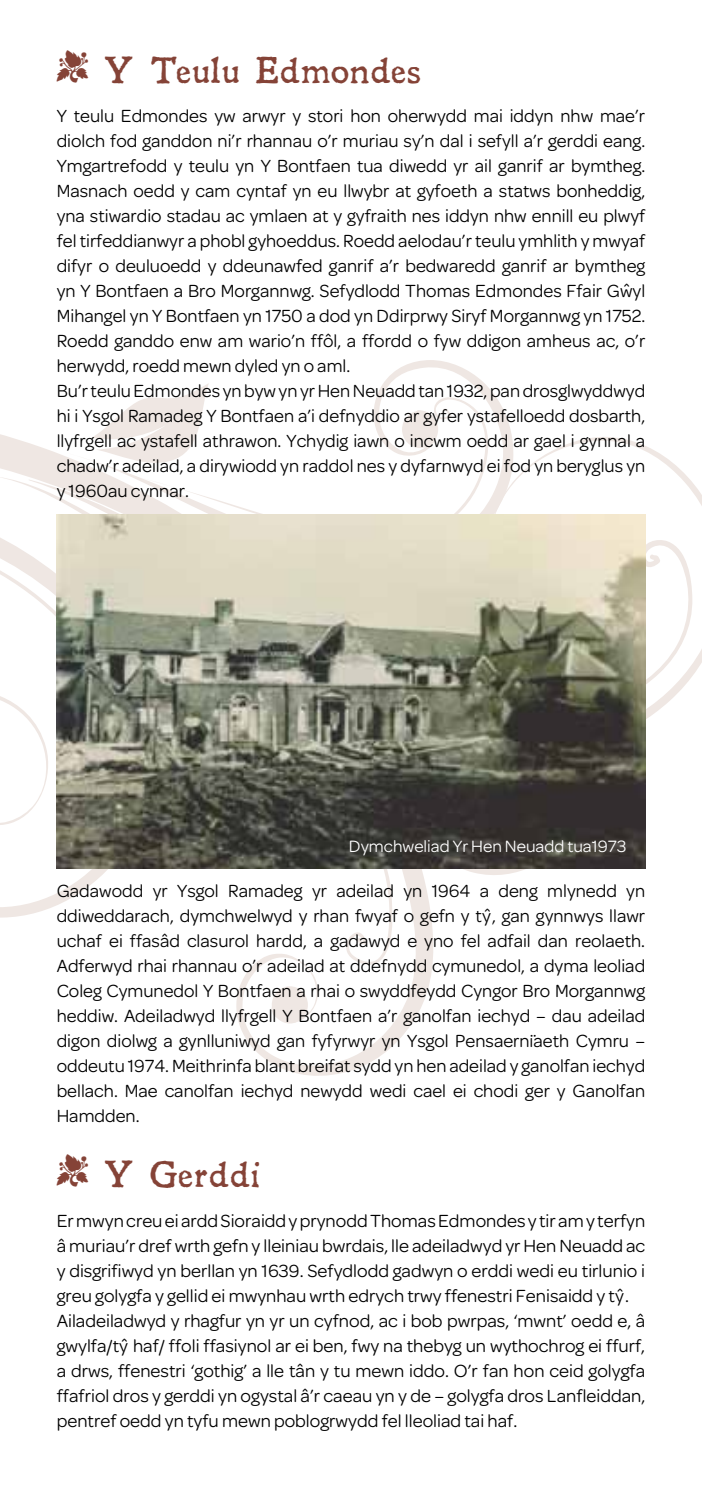
<style>
.page{position:relative;width:702px;height:1489px;background:#fff}
.page>*{position:absolute;margin:0;border:0;box-sizing:border-box;transform-origin:0 0}
.t1{font:35px "Leander";color:#854337}
.t2{font:18.75px/25px "Omnes";color:#000}
.t3{font:17.5px "Omnes";color:#fff}
</style>
<div class="page">
<svg style="left:0;top:434px;width:702px;height:435px"></svg>
<svg style="left:0;top:836px;width:28px;height:82px"></svg>
<svg style="left:69px;top:360px;width:449px;height:154px"></svg>
<svg style="left:28px;top:836px;width:405px;height:240px"></svg>
<div style="left:272px;top:986px;width:36px;height:37px;background:#efe7e3;border-radius:50%"></div>
<svg style="left:91px;top:383px;width:118px;height:84px"></svg>
<svg style="left:397px;top:868px;width:188px;height:15px"></svg>
<svg style="left:645px;top:537px;width:48px;height:189px"></svg>
<svg style="left:0;top:476px;width:135px;height:360px"></svg>
<svg style="left:135px;top:396px;width:354px;height:118px"></svg>
<svg style="left:176px;top:868px;width:217px;height:97px"></svg>
<img style="left:57px;top:514px;width:588px;height:354px">
<h1 class="t1" style="left:57px;top:48px;width:366px">• Y Teulu Edmondes</h1>
<p class="t2" style="left:57px;top:103px;width:590px">Y teulu Edmondes yw arwyr y stori hon oherwydd mai iddyn nhw mae’r diolch fod ganddon ni’r rhannau o’r muriau sy’n dal i sefyll a’r gerddi eang.<br>Ymgartrefodd y teulu yn Y Bontfaen tua diwedd yr ail ganrif ar bymtheg.<br>Masnach oedd y cam cyntaf yn eu llwybr at gyfoeth a statws bonheddig, yna stiwardio stadau ac ymlaen at y gyfraith nes iddyn nhw ennill eu plwyf fel tirfeddianwyr a phobl gyhoeddus. Roedd aelodau’r teulu ymhlith y mwyaf difyr o deuluoedd y ddeunawfed ganrif a’r bedwaredd ganrif ar bymtheg yn Y Bontfaen a Bro Morgannwg. Sefydlodd Thomas Edmondes Ffair Gwˆyl Mihangel yn Y Bontfaen yn 1750 a dod yn Ddirprwy Siryf Morgannwg yn 1752.<br>Roedd ganddo enw am wario’n ffôl, a ffordd o fyw ddigon amheus ac, o’r herwydd, roedd mewn dyled yn o aml.<br>Bu’r teulu Edmondes yn byw yn yr Hen Neuadd tan 1932, pan drosglwyddwyd hi i Ysgol Ramadeg Y Bontfaen a’i defnyddio ar gyfer ystafelloedd dosbarth, llyfrgell ac ystafell athrawon. Ychydig iawn o incwm oedd ar gael i gynnal a chadw’r adeilad, a dirywiodd yn raddol nes y dyfarnwyd ei fod yn beryglus yn y 1960au cynnar.</p>
<p class="t3" style="left:349px;top:836px;width:279px">Dymchweliad Yr Hen Neuadd tua1973</p>
<p class="t2" style="left:57px;top:878px;width:590px;text-align:justify">Gadawodd yr Ysgol Ramadeg yr adeilad yn 1964 a deng mlynedd yn ddiweddarach, dymchwelwyd y rhan fwyaf o gefn y tyˆ, gan gynnwys llawr uchaf ei ffasâd clasurol hardd, a gadawyd e yno fel adfail dan reolaeth.<br>Adferwyd rhai rhannau o’r adeilad at ddefnydd cymunedol, a dyma leoliad Coleg Cymunedol Y Bontfaen a rhai o swyddfeydd Cyngor Bro Morgannwg heddiw. Adeiladwyd llyfrgell Y Bontfaen a’r ganolfan iechyd – dau adeilad digon diolwg a gynlluniwyd gan fyfyrwyr yn Ysgol Pensaernïaeth Cymru – oddeutu 1974. Meithrinfa blant breifat sydd yn hen adeilad y ganolfan iechyd bellach. Mae canolfan iechyd newydd wedi cael ei chodi ger y Ganolfan Hamdden.</p>
<h1 class="t1" style="left:57px;top:1152px;width:204px">• Y Gerddi</h1>
<p class="t2" style="left:57px;top:1207px;width:590px">Er mwyn creu ei ardd Sioraidd y prynodd Thomas Edmondes y tir am y terfyn â muriau’r dref wrth gefn y lleiniau bwrdais, lle adeiladwyd yr Hen Neuadd ac y disgrifiwyd yn berllan yn 1639. Sefydlodd gadwyn o erddi wedi eu tirlunio i greu golygfa y gellid ei mwynhau wrth edrych trwy ffenestri Fenisaidd y tyˆ.<br>Ailadeiladwyd y rhagfur yn yr un cyfnod, ac i bob pwrpas, ‘mwnt’ oedd e, â gwylfa/tyˆ haf/ ffoli ffasiynol ar ei ben, fwy na thebyg un wythochrog ei ffurf, a drws, ffenestri ‘gothig’ a lle tân y tu mewn iddo. O’r fan hon ceid golygfa ffafriol dros y gerddi yn ogystal â’r caeau yn y de – golygfa dros Lanfleiddan, pentref oedd yn tyfu mewn poblogrwydd fel lleoliad tai haf.</p>
</div>
